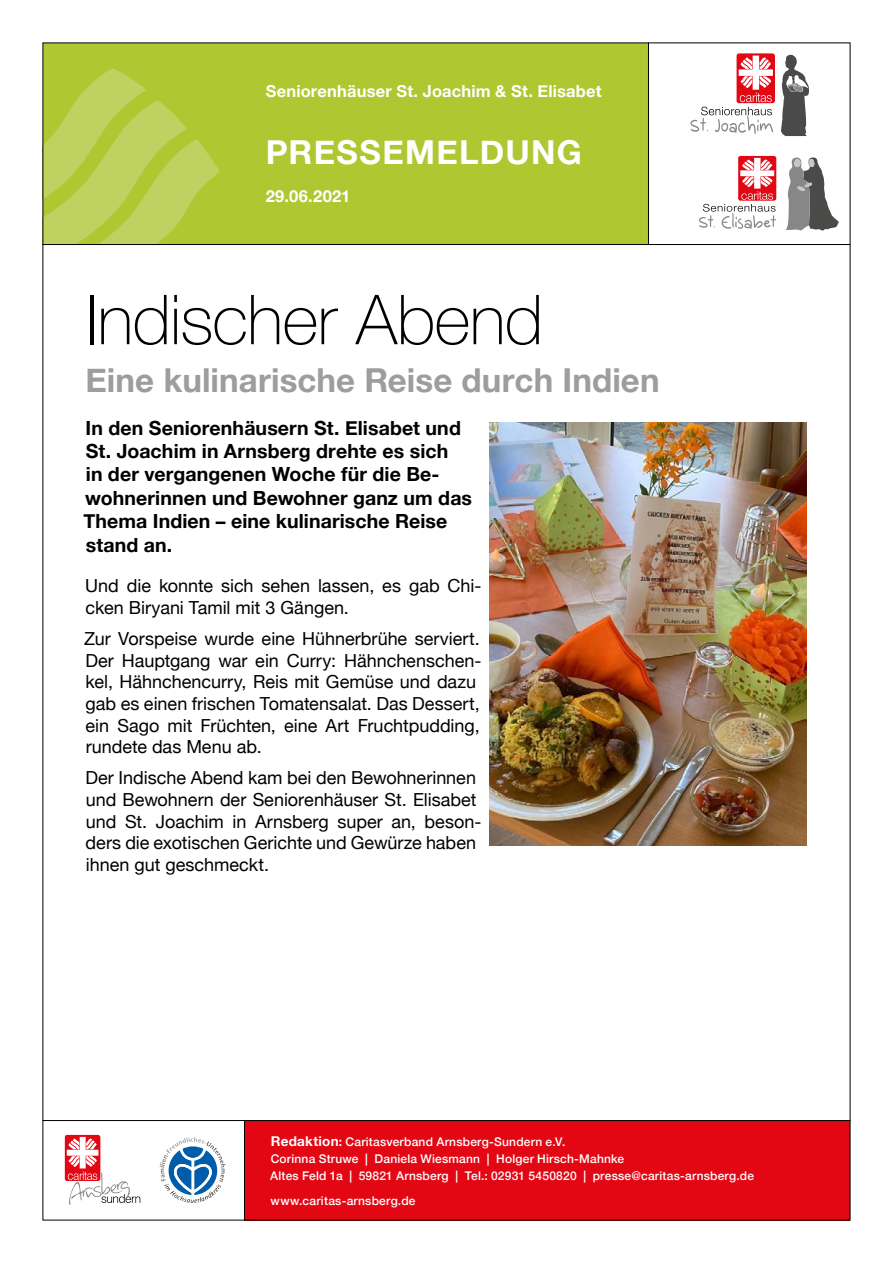
<style>
.page{position:relative;width:893px;height:1263px;background:#fff}
.page>*{position:absolute;margin:0;border:0;box-sizing:border-box;transform-origin:0 0}
.t1{font:100 69px "Helvetica Neue";letter-spacing:-.01em;color:#000}
.t2{font:700 33px "Helvetica Neue";letter-spacing:.005em;color:#9d9d9c}
.t3{font:700 33px "Helvetica Neue";letter-spacing:.04em;color:#fff}
.t4{font:700 19.5px/23.4px "Helvetica Neue";letter-spacing:.005em;color:#000}
.t5{font:18px/21.6px "Helvetica Neue";color:#000}
.t6{font:700 16.5px "Helvetica Neue";letter-spacing:.01em;color:#fff}
.t7{font:500 12px/17px "Helvetica Neue";letter-spacing:.02em;color:#fff}
.s1{font-weight:700;font-size:13.5px}
.s2{font-weight:700}
</style>
<div class="page">
<svg style="left:65px;top:1135px;width:75px;height:70px"></svg>
<svg style="left:160px;top:1137px;width:65px;height:66px"></svg>
<div style="left:244px;top:1120px;width:606px;height:100px;background:#e30613"></div>
<div style="left:43px;top:43px;width:605px;height:201px;background:#afc831"></div>
<svg style="left:45px;top:68px;width:175px;height:176px"></svg>
<svg style="left:699px;top:156px;width:77px;height:73px"></svg>
<svg style="left:786px;top:157px;width:53px;height:74px"></svg>
<svg style="left:781px;top:55px;width:28px;height:81px"></svg>
<svg style="left:690px;top:53px;width:85px;height:81px"></svg>
<img style="left:489px;top:422px;width:318px;height:423px">
<hr style="left:43px;top:244px;width:807px;height:1px;background:#000">
<hr style="left:43px;top:1120px;width:807px;height:1px;background:#000">
<hr style="left:244px;top:1120px;width:1px;height:100px;background:#000">
<hr style="left:648px;top:43px;width:1px;height:201px;background:#000">
<p class="t6" style="left:266px;top:78px;width:337px">Seniorenhäuser St. Joachim &amp; St. Elisabet</p>
<h2 class="t3" style="left:266px;top:126px;width:318px">PRESSEMELDUNG</h2>
<p class="t6" style="left:266px;top:183px;width:86px">29.06.2021</p>
<h1 class="t1" style="left:86px;top:267px;width:459px">Indischer Abend</h1>
<h2 class="t2" style="left:85px;top:354px;width:576px">Eine kulinarische Reise durch Indien</h2>
<p class="t4" style="left:84px;top:416px;width:390px">In den Seniorenhäusern St. Elisabet und St. Joachim in Arnsberg drehte es sich<br>in der vergangenen Woche für die Be&shy;wohnerinnen und Bewohner ganz um das Thema Indien – eine kulinarische Reise stand an.</p>
<p class="t5" style="left:85px;top:576px;width:398px">Und die konnte sich sehen lassen, es gab Chi&shy;cken Biryani Tamil mit 3 Gängen.</p>
<p class="t5" style="left:84px;top:629px;width:399px">Zur Vorspeise wurde eine Hühnerbrühe serviert.<br>Der Hauptgang war ein Curry: Hähnchenschen&shy;kel, Hähnchencurry, Reis mit Gemüse und dazu gab es einen frischen Tomatensalat. Das Dessert, ein Sago mit Früchten, eine Art Fruchtpudding, rundete das Menu ab.</p>
<p class="t5" style="left:85px;top:768px;width:397px">Der Indische Abend kam bei den Bewohnerinnen und Bewohnern der Seniorenhäuser St. Elisabet und St. Joachim in Arnsberg super an, beson&shy;ders die exotischen Gerichte und Gewürze haben ihnen gut geschmeckt.</p>
<p class="t7" style="left:270px;top:1132px;width:485px"><span class="s1">Redaktion</span><span class="s2">:</span> Caritasverband Arnsberg-Sundern e.V.<br>Corinna Struwe | Daniela Wiesmann | Holger Hirsch-Mahnke<br>Altes Feld 1a | 59821 Arnsberg | Tel.: 02931 5450820 | presse@caritas-arnsberg.de</p>
<p class="t7" style="left:271px;top:1191px;width:146px">www.caritas-arnsberg.de</p>
</div>
